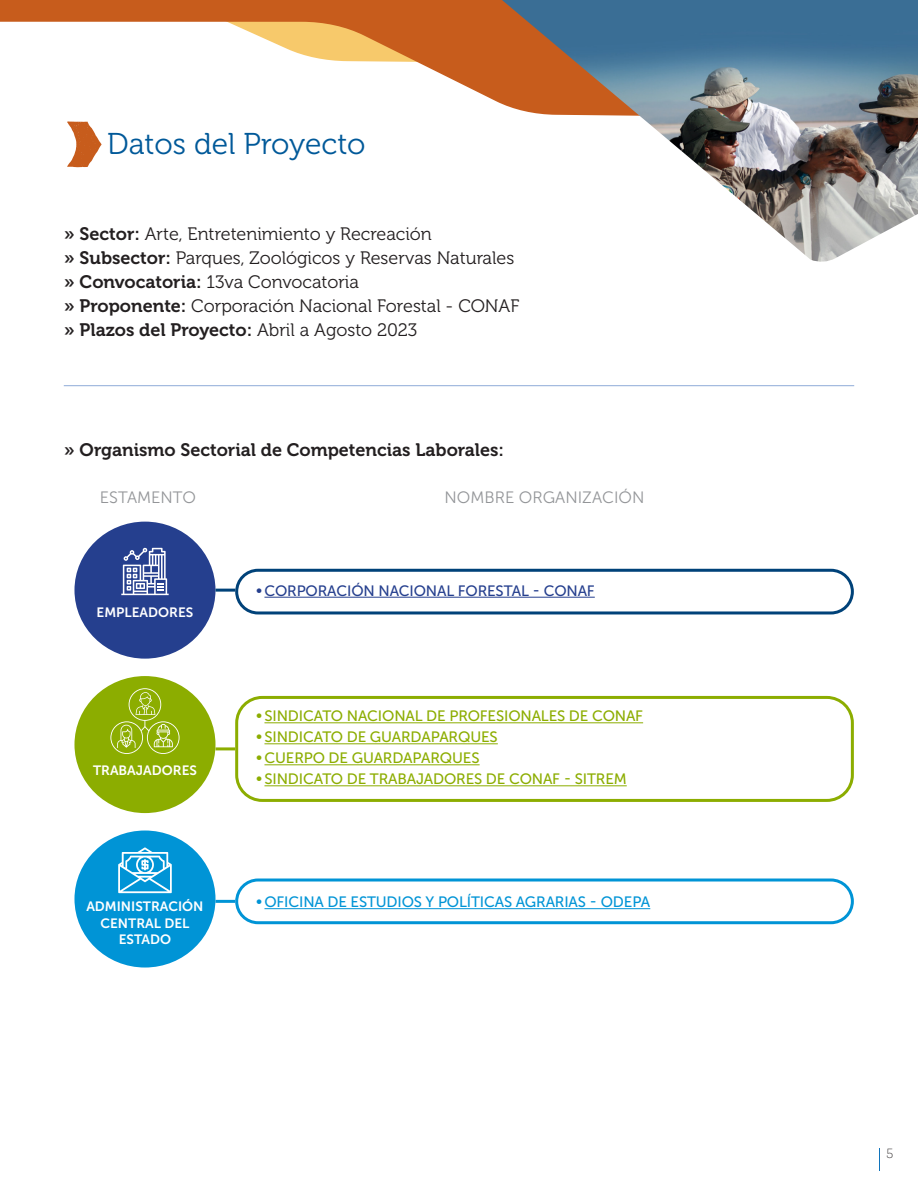
<style>
.page{position:relative;width:918px;height:1188px;background:#fff}
.page>*{position:absolute;margin:0;border:0;box-sizing:border-box;transform-origin:0 0}
.t1{font:30px "Museo 300";color:#005999}
.t2{font:18px "Museo 300";color:#231f20}
.t3{font:18px "Museo 700";color:#231f20}
.t4{font:16.5px "Museo Sans 300";color:#939598}
.t5{font:15px "Museo Sans 500";letter-spacing:-.01em;color:#8cad00}
.t6{font:15px "Museo Sans 500";letter-spacing:-.01em;color:#0094d6}
.t7{font:15px "Museo Sans 500";letter-spacing:-.01em;color:#253f8e}
.t8{font:13.5px/16.2px "Museo Sans 700";color:#fff;text-align:center}
.t9{font:300 13.5px "Biblioteca Sans";color:#231f20}
.s1{font-family:"Museo 700"}
.s2{font-family:"Museo 300"}
</style>
<div class="page">
<div style="left:235px;top:879px;width:619px;height:45px;border:3px solid #0094d6;border-radius:21px"></div>
<div style="left:235px;top:696px;width:619px;height:106px;border:3px solid #8cad00;border-radius:26px"></div>
<div style="left:235px;top:569px;width:619px;height:45px;border:3px solid #004279;border-radius:21px"></div>
<div style="left:74px;top:831px;width:141px;height:137px;background:#0094d6;border-radius:50%"></div>
<hr style="left:264px;top:908px;width:386px;height:1px;background:#0094d6">
<hr style="left:264px;top:722px;width:379px;height:1px;background:#8cad00">
<hr style="left:264px;top:743px;width:234px;height:1px;background:#8cad00">
<hr style="left:264px;top:764px;width:216px;height:1px;background:#8cad00">
<hr style="left:264px;top:785px;width:363px;height:1px;background:#8cad00">
<hr style="left:64px;top:385px;width:790px;height:1px;background:#8eabd8">
<div style="left:74px;top:522px;width:141px;height:137px;background:#253f8e;border-radius:50%"></div>
<svg style="left:121px;top:548px;width:48px;height:47px"></svg>
<div style="left:74px;top:676px;width:141px;height:137px;background:#8cad00;border-radius:50%"></div>
<svg style="left:110px;top:688px;width:70px;height:66px"></svg>
<svg style="left:118px;top:847px;width:54px;height:46px"></svg>
<hr style="left:215px;top:589px;width:20px;height:3px;background:#004279">
<hr style="left:215px;top:747px;width:20px;height:3px;background:#8cad00">
<hr style="left:215px;top:900px;width:20px;height:3px;background:#0094d6">
<hr style="left:264px;top:597px;width:331px;height:1px;background:#253f8e">
<svg style="left:67px;top:121px;width:35px;height:46px"></svg>
<svg style="left:0;top:0;width:502px;height:104px"></svg>
<img style="left:502px;top:0;width:416px;height:262px">
<p class="t1" style="left:107px;top:128px;width:260px">Datos del Proyecto</p>
<p class="t2" style="left:64px;top:224px;width:370px"><span class="s1">» Sector:</span> Arte, Entretenimiento y Recreación</p>
<p class="t2" style="left:64px;top:248px;width:452px"><span class="s1">» Subsector:</span> Parques, Zoológicos y Reservas Naturales</p>
<p class="t2" style="left:64px;top:272px;width:297px"><span class="s1">» Convocatoria:</span> 13va Convocatoria</p>
<p class="t2" style="left:64px;top:296px;width:457px"><span class="s1">» Proponente:</span> Corporación Nacional Forestal - CONAF</p>
<p class="t3" style="left:64px;top:319px;width:355px">» Plazos del Proyecto: <span class="s2">Abril a Agosto 2023</span></p>
<p class="t3" style="left:64px;top:440px;width:442px">» Organismo Sectorial de Competencias Laborales:</p>
<p class="t4" style="left:100px;top:488px;width:98px">ESTAMENTO</p>
<p class="t4" style="left:445px;top:488px;width:201px">NOMBRE ORGANIZACIÓN</p>
<p class="t8" style="left:97px;top:605px;width:98px">EMPLEADORES</p>
<p class="t8" style="left:93px;top:762px;width:105px">TRABAJADORES</p>
<p class="t7" style="left:256px;top:582px;width:340px">•CORPORACIÓN NACIONAL FORESTAL - CONAF</p>
<p class="t5" style="left:256px;top:708px;width:389px">•SINDICATO NACIONAL DE PROFESIONALES DE CONAF</p>
<p class="t5" style="left:256px;top:729px;width:243px">•SINDICATO DE GUARDAPARQUES</p>
<p class="t5" style="left:256px;top:750px;width:225px">•CUERPO DE GUARDAPARQUES</p>
<p class="t5" style="left:256px;top:771px;width:372px">•SINDICATO DE TRABAJADORES DE CONAF - SITREM</p>
<p class="t8" style="left:86px;top:899px;width:119px">ADMINISTRACIÓN<br>CENTRAL DEL<br>ESTADO</p>
<p class="t6" style="left:256px;top:894px;width:396px">•OFICINA DE ESTUDIOS Y POLÍTICAS AGRARIAS - ODEPA</p>
<p class="t9" style="left:886px;top:1146px;width:8px">5</p>
</div>
